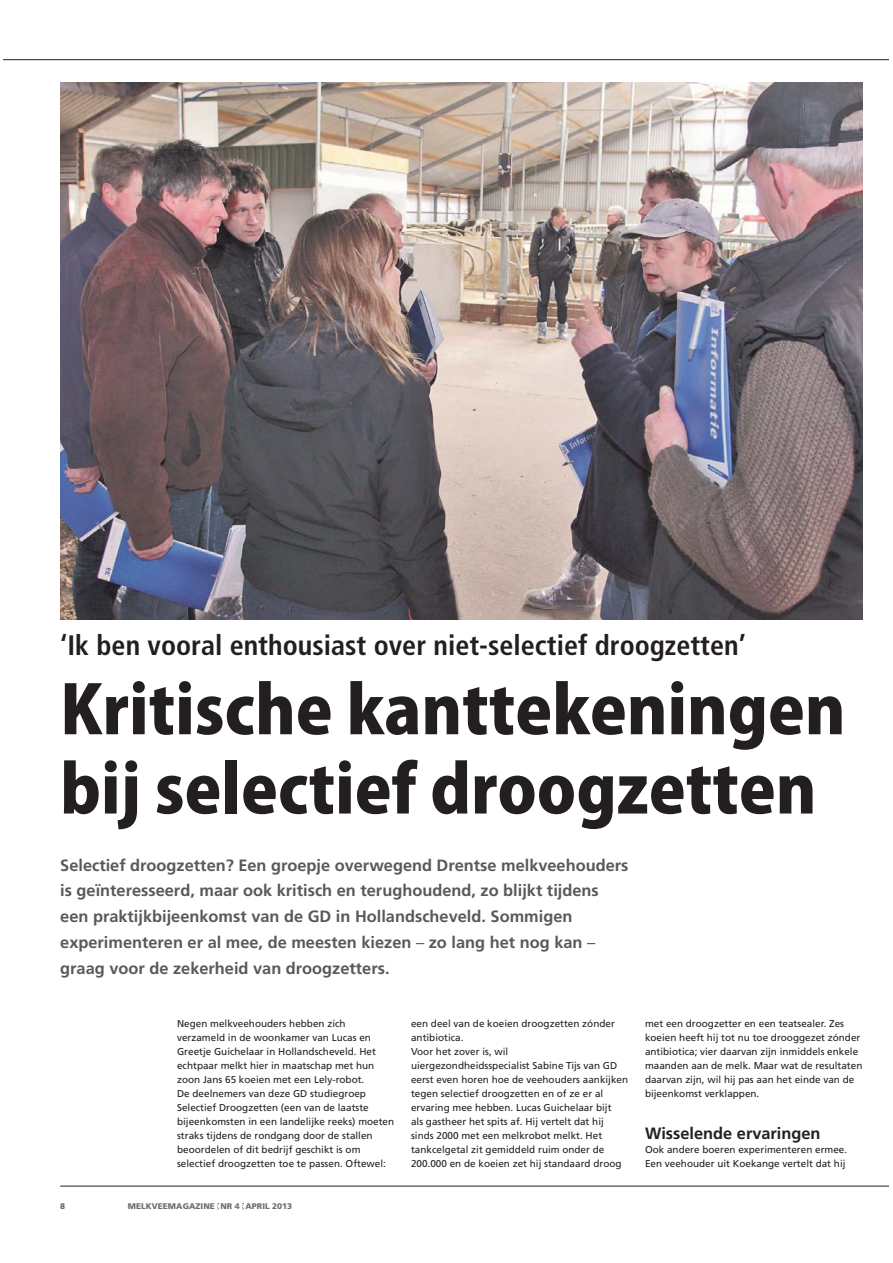
<style>
.page{position:relative;width:893px;height:1263px;background:#fff}
.page>*{position:absolute;margin:0;border:0;box-sizing:border-box;transform-origin:0 0}
.t1{font:66px/79.3px "Koz Go Pro Heavy 90 msp RKSJ H";color:#231f20}
.t2{font:700 condensed 28.05px "Frutiger LT Std";color:#231f20}
.t3{font:700 16.35px/25.7px "Frutiger LT Std";color:#58595b}
.t4{font:700 16.35px "Frutiger LT Std";color:#231f20}
.t5{font:9.9px/14.1px "Frutiger LT Std";color:#231f20}
.t6{font:900 8.25px "Frutiger LT Std";letter-spacing:.01em;color:#6d6e70}
.t7{font:900 8.25px "Frutiger LT Std";color:#636466}
.s1{font-weight:400}
</style>
<div class="page">
<hr style="left:4px;top:59px;width:885px;height:1px;background:#231f20">
<img style="left:60px;top:83px;width:802px;height:537px">
<hr style="left:60px;top:1186px;width:829px;height:1px;background:#231f20">
<h2 class="t2" style="left:60px;top:633px;width:687px">‘Ik ben vooral enthousiast over niet-selectief droogzetten’</h2>
<h1 class="t1" style="left:60px;top:679px;width:787px">Kritische kanttekeningen bij selectief droogzetten</h1>
<p class="t3" style="left:60px;top:853px;width:570px">Selectief droogzetten? Een groepje overwegend Drentse melkveehouders is geïnteresseerd, maar ook kritisch en terughoudend, zo blijkt tijdens een praktijkbijeenkomst van de GD in Hollandscheveld. Sommigen experimenteren er al mee, de meesten kiezen <span class="s1">–</span> zo lang het nog kan <span class="s1">– </span>graag voor de zekerheid van droogzetters.</p>
<p class="t5" style="left:177px;top:1017px;width:219px">Negen melkveehouders hebben zich verzameld in de woonkamer van Lucas en Greetje Guichelaar in Hollandscheveld. Het echtpaar melkt hier in maatschap met hun zoon Jans 65 koeien met een Lely-robot.<br>De deelnemers van deze GD studiegroep Selectief Droogzetten (een van de laatste bijeenkomsten in een landelijke reeks) moeten straks tijdens de rondgang door de stallen beoordelen of dit bedrijf geschikt is om selectief droogzetten toe te passen. Oftewel:</p>
<p class="t5" style="left:411px;top:1017px;width:219px">een deel van de koeien droogzetten zónder antibiotica.<br>Voor het zover is, wil uiergezondheidsspecialist Sabine Tijs van GD eerst even horen hoe de veehouders aankijken tegen selectief droogzetten en of ze er al ervaring mee hebben. Lucas Guichelaar bijt<br>als gastheer het spits af. Hij vertelt dat hij sinds 2000 met een melkrobot melkt. Het tankcelgetal zit gemiddeld ruim onder de 200.000 en de koeien zet hij standaard droog</p>
<p class="t5" style="left:645px;top:1017px;width:219px">met een droogzetter en een teatsealer. Zes koeien heeft hij tot nu toe drooggezet zónder antibiotica; vier daarvan zijn inmiddels enkele maanden aan de melk. Maar wat de resultaten daarvan zijn, wil hij pas aan het einde van de bijeenkomst verklappen.</p>
<h3 class="t4" style="left:645px;top:1126px;width:177px">Wisselende ervaringen</h3>
<p class="t5" style="left:645px;top:1143px;width:204px">Ook andere boeren experimenteren ermee.<br>Een veehouder uit Koekange vertelt dat hij</p>
<p class="t7" style="left:60px;top:1203px;width:7px">8</p>
<p class="t6" style="left:128px;top:1203px;width:166px">MELKVEEMAGAZINE NR 4 APRIL 2013</p>
</div>
